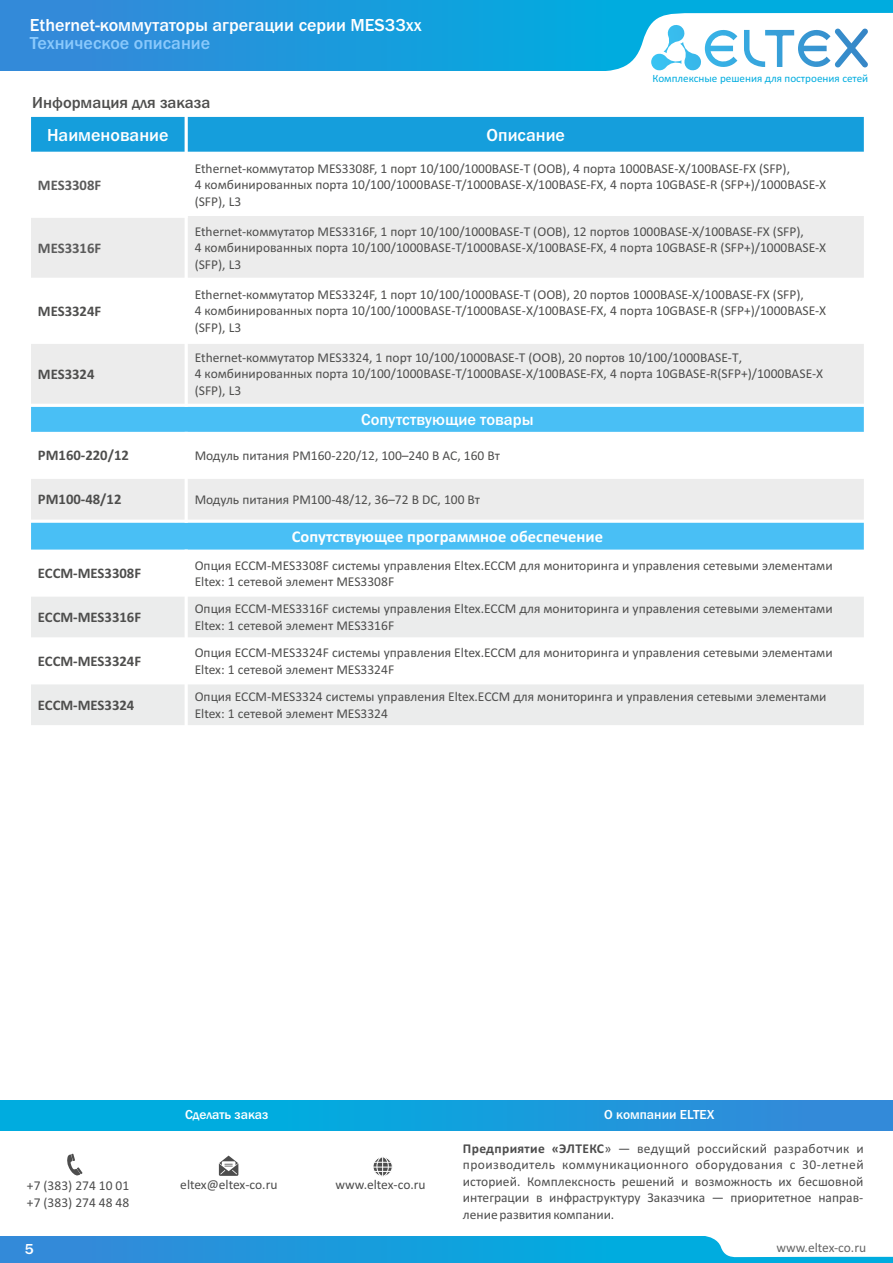
<style>
.page{position:relative;width:893px;height:1263px;background:#fff}
.page>*{position:absolute;margin:0;border:0;box-sizing:border-box;transform-origin:0 0}
.t1{font:500 18px "Franklin Gothic";color:#fff}
.t2{font:500 18px "Franklin Gothic";color:#8ac9fc}
.t3{font:700 16.5px "Calibri";color:#fff}
.t4{font:500 16.5px "Franklin Gothic";color:#fff}
.t5{font:500 16.5px "Franklin Gothic";color:#4e4e4d}
.t6{font:500 15px "Franklin Gothic";color:#fff}
.t7{font:700 14.7px "Calibri";color:#4e4e4d}
.t8{font:700 14.7px "Calibri";color:#5b5b5b}
.t9{font:13.5px/16.5px "Calibri";color:#4e4e4d}
.t10{font:13.5px/16.5px "Calibri";color:#4d4d4d}
.t11{font:500 13.5px "Franklin Gothic";color:#fff}
.t12{font:13.5px "Calibri";color:#666}
.t13{font:11.1px "Calibri";color:#00acdf}
.s1{font-weight:700}
</style>
<div class="page">
<div style="left:29px;top:115px;width:157px;height:38px;background:#159edc"></div>
<div style="left:186px;top:115px;width:679px;height:38px;background:#159edc"></div>
<div style="left:29px;top:216px;width:157px;height:63px;background:#ececec"></div>
<div style="left:186px;top:216px;width:679px;height:63px;background:#ececec"></div>
<div style="left:29px;top:342px;width:157px;height:63px;background:#ececec"></div>
<div style="left:186px;top:342px;width:679px;height:63px;background:#ececec"></div>
<div style="left:29px;top:405px;width:836px;height:28px;background:#49bff5"></div>
<div style="left:29px;top:477px;width:157px;height:44px;background:#ececec"></div>
<div style="left:186px;top:477px;width:679px;height:44px;background:#ececec"></div>
<div style="left:29px;top:521px;width:836px;height:30px;background:#49bff5"></div>
<div style="left:29px;top:595px;width:157px;height:44px;background:#ebecec"></div>
<div style="left:186px;top:595px;width:679px;height:44px;background:#ebecec"></div>
<div style="left:29px;top:683px;width:157px;height:44px;background:#ebecec"></div>
<div style="left:186px;top:683px;width:679px;height:44px;background:#ebecec"></div>
<hr style="left:28px;top:114px;width:3px;height:614px;background:#fff">
<hr style="left:185px;top:550px;width:3px;height:178px;background:#fff">
<hr style="left:185px;top:432px;width:3px;height:91px;background:#fff">
<hr style="left:185px;top:114px;width:3px;height:167px;background:#fff">
<hr style="left:185px;top:341px;width:3px;height:66px;background:#fff">
<hr style="left:864px;top:114px;width:3px;height:614px;background:#fff">
<hr style="left:28px;top:725px;width:839px;height:3px;background:#fff">
<hr style="left:28px;top:681px;width:839px;height:3px;background:#fff">
<hr style="left:28px;top:637px;width:839px;height:3px;background:#fff">
<hr style="left:28px;top:593px;width:839px;height:4px;background:#fff">
<hr style="left:28px;top:550px;width:839px;height:3px;background:#fff">
<hr style="left:28px;top:520px;width:839px;height:3px;background:#fff">
<hr style="left:28px;top:476px;width:839px;height:3px;background:#fff">
<hr style="left:28px;top:432px;width:839px;height:3px;background:#fff">
<hr style="left:28px;top:404px;width:839px;height:3px;background:#fff">
<hr style="left:28px;top:341px;width:839px;height:3px;background:#fff">
<hr style="left:28px;top:278px;width:839px;height:3px;background:#fff">
<hr style="left:28px;top:215px;width:160px;height:3px;background:#fff">
<hr style="left:28px;top:152px;width:839px;height:3px;background:#fff">
<hr style="left:28px;top:114px;width:839px;height:3px;background:#fff">
<div style="left:0;top:1100px;width:893px;height:30px;background:linear-gradient(to right,#00b4e0,#3489d9)"></div>
<svg style="left:219px;top:1155px;width:19px;height:21px"></svg>
<div style="left:373px;top:1156px;width:20px;height:21px;background:#fafafa;border:1px solid #fff;border-radius:50%"></div>
<div style="left:376px;top:1156px;width:13px;height:20px;background:#fefefe;border:1px solid #fff;border-radius:50%"></div>
<svg style="left:373px;top:1157px;width:19px;height:19px"></svg>
<div style="left:0;top:1236px;width:893px;height:27px;background:linear-gradient(to right,#3489d9,#00b4e0)"></div>
<svg style="left:703px;top:1236px;width:190px;height:21px"></svg>
<svg style="left:67px;top:1154px;width:16px;height:22px"></svg>
<div style="left:0;top:0;width:893px;height:71px;background:linear-gradient(to right,#3489d9,#00b4e0)"></div>
<svg style="left:589px;top:13px;width:304px;height:58px"></svg>
<h1 class="t1" style="left:30px;top:19px;width:393px">Ethernet-коммутаторы агрегации серии MES33xx</h1>
<h1 class="t2" style="left:30px;top:36px;width:182px">Техническое описание</h1>
<p class="t5" style="left:32px;top:97px;width:180px">Информация для заказа</p>
<p class="t13" style="left:652px;top:73px;width:217px">Комплексные решения для построения сетей</p>
<h1 class="t1" style="left:47px;top:128px;width:123px">Наименование</h1>
<h1 class="t1" style="left:487px;top:128px;width:80px">Описание</h1>
<p class="t8" style="left:38px;top:179px;width:65px">MES3308F</p>
<p class="t9" style="left:195px;top:161px;width:633px">Ethernet-коммутатор MES3308F, 1 порт 10/100/1000BASE-T (OOB), 4 порта 1000BASE-X/100BASE-FX (SFP),<br>4 комбинированных порта 10/100/1000BASE-T/1000BASE-X/100BASE-FX, 4 порта 10GBASE-R (SFP+)/1000BASE-X (SFP), L3</p>
<p class="t8" style="left:38px;top:242px;width:65px">MES3316F</p>
<p class="t7" style="left:38px;top:305px;width:65px">MES3324F</p>
<p class="t7" style="left:38px;top:368px;width:58px">MES3324</p>
<p class="t9" style="left:195px;top:224px;width:633px">Ethernet-коммутатор MES3316F, 1 порт 10/100/1000BASE-T (OOB), 12 портов 1000BASE-X/100BASE-FX (SFP),<br>4 комбинированных порта 10/100/1000BASE-T/1000BASE-X/100BASE-FX, 4 порта 10GBASE-R (SFP+)/1000BASE-X (SFP), L3</p>
<p class="t9" style="left:195px;top:287px;width:633px">Ethernet-коммутатор MES3324F, 1 порт 10/100/1000BASE-T (OOB), 20 портов 1000BASE-X/100BASE-FX (SFP),<br>4 комбинированных порта 10/100/1000BASE-T/1000BASE-X/100BASE-FX, 4 порта 10GBASE-R (SFP+)/1000BASE-X (SFP), L3</p>
<p class="t9" style="left:195px;top:350px;width:630px">Ethernet-коммутатор MES3324, 1 порт 10/100/1000BASE-T (OOB), 20 портов 10/100/1000BASE-T,<br>4 комбинированных порта 10/100/1000BASE-T/1000BASE-X/100BASE-FX, 4 порта 10GBASE-R(SFP+)/1000BASE-X (SFP), L3</p>
<p class="t4" style="left:361px;top:414px;width:174px">Сопутствующие товары</p>
<p class="t7" style="left:38px;top:449px;width:92px">PM160-220/12</p>
<p class="t9" style="left:195px;top:448px;width:307px">Модуль питания PM160-220/12, 100–240 В AC, 160 Вт</p>
<p class="t7" style="left:38px;top:493px;width:85px">PM100-48/12</p>
<p class="t9" style="left:195px;top:492px;width:287px">Модуль питания PM100-48/12, 36–72 В DC, 100 Вт</p>
<p class="t3" style="left:292px;top:529px;width:313px">Сопутствующее программное обеспечение</p>
<p class="t7" style="left:38px;top:567px;width:105px">ECCM-MES3308F</p>
<p class="t9" style="left:195px;top:558px;width:639px">Опция ECCM-MES3308F системы управления Eltex.ECCM для мониторинга и управления сетевыми элементами<br>Eltex: 1 сетевой элемент MES3308F</p>
<p class="t7" style="left:38px;top:611px;width:105px">ECCM-MES3316F</p>
<p class="t9" style="left:195px;top:602px;width:639px">Опция ECCM-MES3316F системы управления Eltex.ECCM для мониторинга и управления сетевыми элементами<br>Eltex: 1 сетевой элемент MES3316F</p>
<p class="t7" style="left:38px;top:655px;width:105px">ECCM-MES3324F</p>
<p class="t9" style="left:195px;top:646px;width:639px">Опция ECCM-MES3324F системы управления Eltex.ECCM для мониторинга и управления сетевыми элементами<br>Eltex: 1 сетевой элемент MES3324F</p>
<p class="t7" style="left:38px;top:699px;width:98px">ECCM-MES3324</p>
<p class="t9" style="left:195px;top:689px;width:633px">Опция ECCM-MES3324 системы управления Eltex.ECCM для мониторинга и управления сетевыми элементами<br>Eltex: 1 сетевой элемент MES3324</p>
<p class="t11" style="left:185px;top:1109px;width:85px">Сделать заказ</p>
<p class="t11" style="left:604px;top:1110px;width:112px">О компании ELTEX</p>
<p class="t10" style="left:463px;top:1141px;width:402px;text-align:justify"><span class="s1">Предприятие «ЭЛТЕКС</span>» — ведущий российский разработчик и производитель коммуникационного оборудования с 30-летней историей. Комплексность решений и возможность их бесшовной интеграции в инфраструктуру Заказчика — приоритетное направ&shy;ление развития компании.</p>
<p class="t10" style="left:27px;top:1179px;width:104px">+7 (383) 274 10 01 +7 (383) 274 48 48</p>
<p class="t10" style="left:180px;top:1177px;width:99px">eltex@eltex-co.ru</p>
<p class="t10" style="left:335px;top:1177px;width:92px">www.eltex-co.ru</p>
<p class="t6" style="left:25px;top:1243px;width:10px">5</p>
<p class="t12" style="left:776px;top:1242px;width:91px">www.eltex-co.ru</p>
</div>
